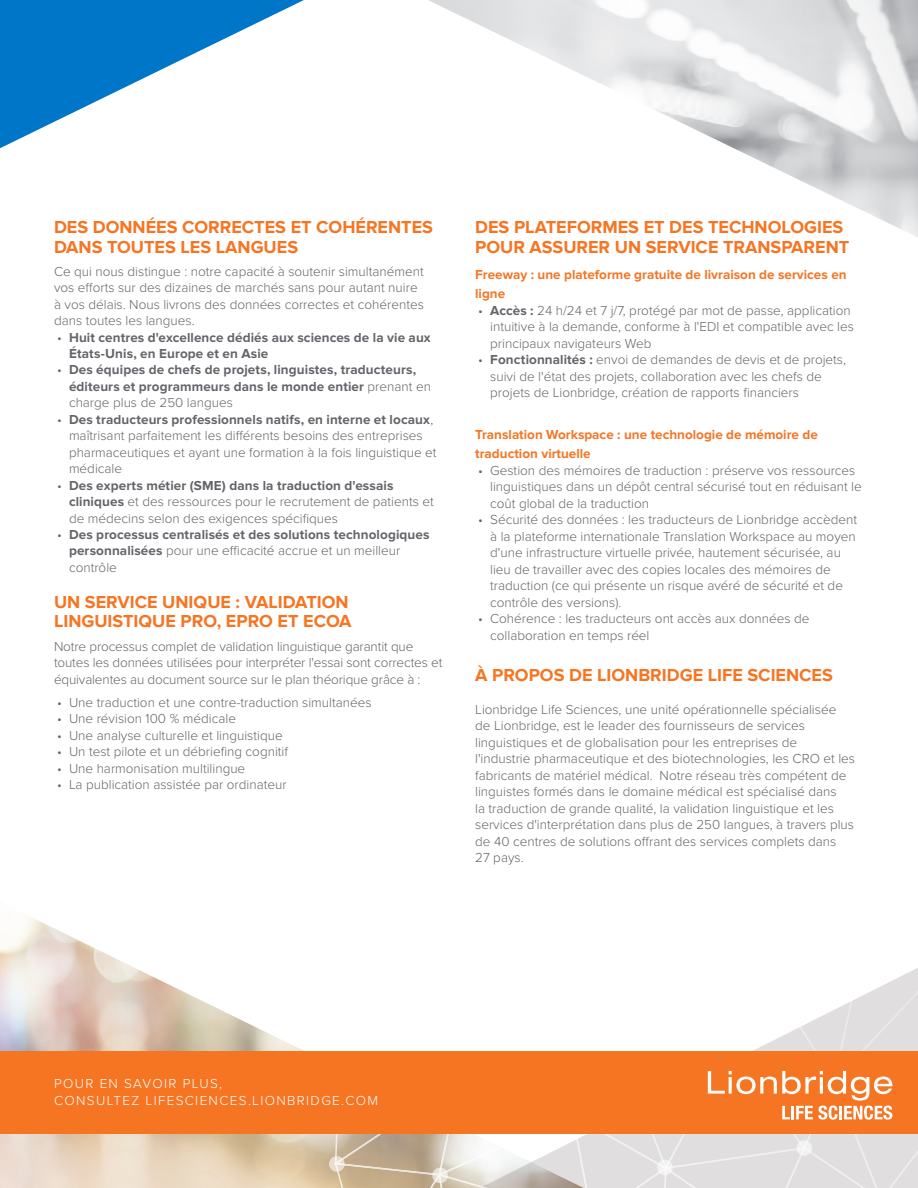
<style>
.page{position:relative;width:918px;height:1188px;background:#fff}
.page>*{position:absolute;margin:0;border:0;box-sizing:border-box;transform-origin:0 0}
.t1{font:700 18px/19.5px "Proxima Nova";color:#f57523}
.Space_After{font:300 13.5px/16.5px "Proxima Nova";color:#63656a}
.t2{font:700 13.5px/16.5px "Proxima Nova";letter-spacing:.01em;color:#63656a}
.t3{font:700 13.5px/19.5px "Proxima Nova";color:#f57523}
.t4{font:300 13.5px/16.2px "Proxima Nova";letter-spacing:.1em;color:#fff}
.s1{font-weight:300}
.s2{font-weight:700}
</style>
<div class="page">
<img style="left:0;top:916px;width:328px;height:272px">
<div style="left:0;top:1051px;width:918px;height:83px;background:#f57523"></div>
<svg style="left:328px;top:968px;width:590px;height:220px"></svg>
<img style="left:428px;top:0;width:490px;height:237px">
<svg style="left:0;top:0;width:304px;height:148px"></svg>
<p class="t1" style="left:54px;top:218px;width:381px">DES DONNÉES CORRECTES ET COHÉRENTES<br>DANS TOUTES LES LANGUES</p>
<p class="Space_After" style="left:54px;top:262px;width:371px">Ce qui nous distingue : notre capacité à soutenir simultanément vos efforts sur des dizaines de marchés sans pour autant nuire à vos délais. Nous livrons des données correctes et cohérentes dans toutes les langues.</p>
<p class="t2" style="left:69px;top:329px;width:363px;text-indent:-12px"><span class="s1">•</span> Huit centres d'excellence dédiés aux sciences de la vie aux<br>États-Unis, en Europe et en Asie</p>
<p class="t2" style="left:69px;top:362px;width:363px;text-indent:-12px"><span class="s1">•</span> Des équipes de chefs de projets, linguistes, traducteurs, éditeurs et programmeurs dans le monde entier <span class="s1">prenant en charge plus de 250 langues</span></p>
<p class="Space_After" style="left:69px;top:410px;width:369px;text-indent:-12px">• <span class="s2">Des traducteurs professionnels natifs, en interne et locaux</span>, maîtrisant parfaitement les différents besoins des entreprises pharmaceutiques et ayant une formation à la fois linguistique et médicale</p>
<p class="Space_After" style="left:69px;top:476px;width:366px;text-indent:-12px">• <span class="s2">Des experts métier (SME) dans la traduction d'essais cliniques</span> et des ressources pour le recrutement de patients et de médecins selon des exigences spécifiques</p>
<p class="t2" style="left:69px;top:526px;width:362px;text-indent:-12px"><span class="s1">•</span> Des processus centralisés et des solutions technologiques personnalisées <span class="s1">pour une efficacité accrue et un meilleur contrôle</span></p>
<p class="t1" style="left:54px;top:592px;width:299px">UN SERVICE UNIQUE : VALIDATION<br>LINGUISTIQUE PRO, EPRO ET ECOA</p>
<p class="Space_After" style="left:54px;top:637px;width:390px">Notre processus complet de validation linguistique garantit que toutes les données utilisées pour interpréter l'essai sont correctes et équivalentes au document source sur le plan théorique grâce à :</p>
<p class="Space_After" style="left:57px;top:693px;width:316px">• Une traduction et une contre-traduction simultanées</p>
<p class="Space_After" style="left:57px;top:710px;width:181px">• Une révision 100 % médicale</p>
<p class="Space_After" style="left:57px;top:726px;width:227px">• Une analyse culturelle et linguistique</p>
<p class="Space_After" style="left:57px;top:743px;width:233px">• Un test pilote et un débriefing cognitif</p>
<p class="Space_After" style="left:57px;top:759px;width:190px">• Une harmonisation multilingue</p>
<p class="Space_After" style="left:57px;top:776px;width:231px">• La publication assistée par ordinateur</p>
<p class="t1" style="left:475px;top:218px;width:376px">DES PLATEFORMES ET DES TECHNOLOGIES<br>POUR ASSURER UN SERVICE TRANSPARENT</p>
<p class="t3" style="left:475px;top:265px;width:373px">Freeway : une plateforme gratuite de livraison de services en ligne</p>
<p class="Space_After" style="left:490px;top:301px;width:365px;text-indent:-12px">• <span class="s2">Accès :</span> 24 h/24 et 7 j/7, protégé par mot de passe, application intuitive à la demande, conforme à l'EDI et compatible avec les principaux navigateurs Web</p>
<p class="Space_After" style="left:490px;top:351px;width:357px;text-indent:-12px">• <span class="s2">Fonctionnalités :</span> envoi de demandes de devis et de projets, suivi de l'état des projets, collaboration avec les chefs de projets de Lionbridge, création de rapports financiers</p>
<p class="t3" style="left:475px;top:425px;width:344px">Translation Workspace : une technologie de mémoire de traduction virtuelle</p>
<p class="Space_After" style="left:490px;top:461px;width:373px;text-indent:-12px">• Gestion des mémoires de traduction : préserve vos ressources linguistiques dans un dépôt central sécurisé tout en réduisant le coût global de la traduction</p>
<p class="Space_After" style="left:490px;top:511px;width:368px;text-indent:-12px">• Sécurité des données : les traducteurs de Lionbridge accèdent à la plateforme internationale Translation Workspace au moyen d'une infrastructure virtuelle privée, hautement sécurisée, au lieu de travailler avec des copies locales des mémoires de traduction (ce qui présente un risque avéré de sécurité et de contrôle des versions).</p>
<p class="Space_After" style="left:490px;top:610px;width:321px;text-indent:-12px">• Cohérence : les traducteurs ont accès aux données de collaboration en temps réel</p>
<p class="t1" style="left:475px;top:665px;width:359px">À PROPOS DE LIONBRIDGE LIFE SCIENCES</p>
<p class="Space_After" style="left:475px;top:700px;width:381px">Lionbridge Life Sciences, une unité opérationnelle spécialisée<br>de Lionbridge, est le leader des fournisseurs de services linguistiques et de globalisation pour les entreprises de l'industrie pharmaceutique et des biotechnologies, les CRO et les fabricants de matériel médical. Notre réseau très compétent de linguistes formés dans le domaine médical est spécialisé dans<br>la traduction de grande qualité, la validation linguistique et les services d'interprétation dans plus de 250 langues, à travers plus de 40 centres de solutions offrant des services complets dans<br>27 pays.</p>
<p class="t4" style="left:54px;top:1075px;width:326px">POUR EN SAVOIR PLUS,<br>CONSULTEZ LIFESCIENCES.LIONBRIDGE.COM</p>
</div>
